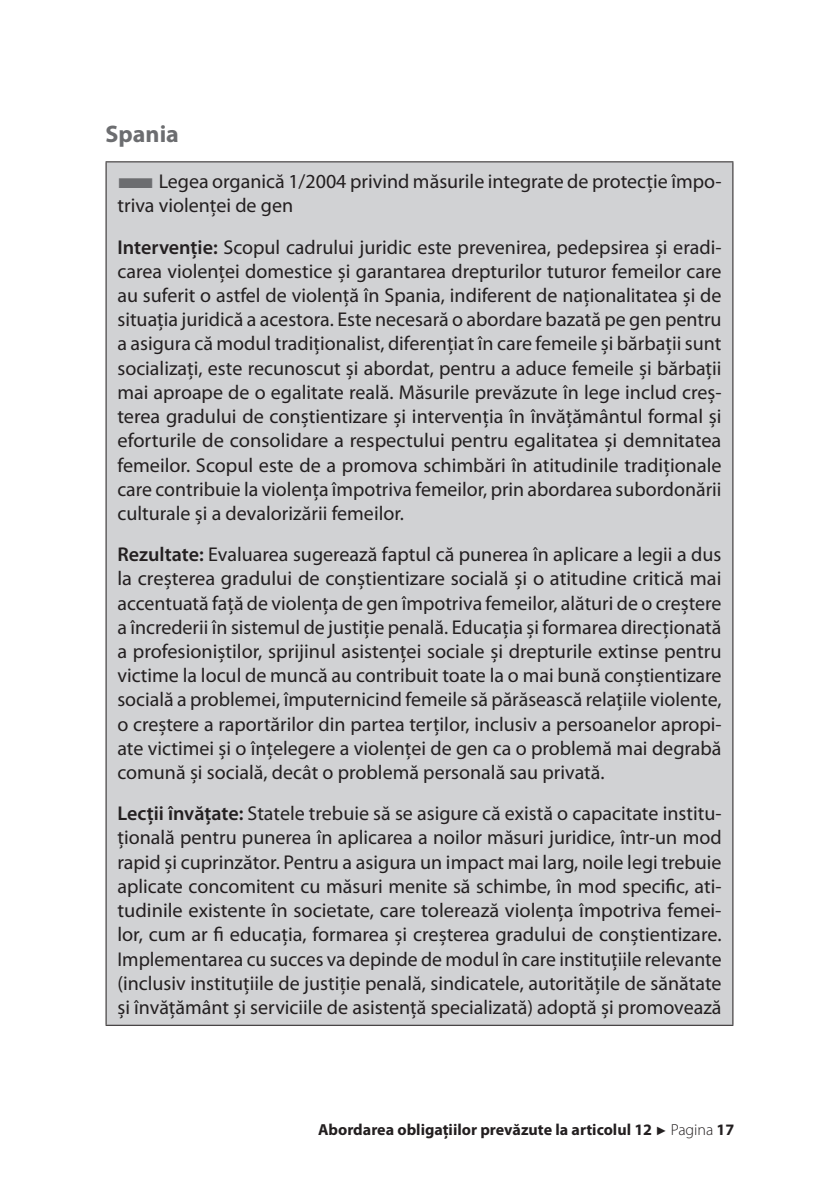
<style>
.page{position:relative;width:840px;height:1191px;background:#fff}
.page>*{position:absolute;margin:0;border:0;box-sizing:border-box;transform-origin:0 0}
.t1{font:700 24px "Myriad Pro";color:#6c6d70}
.t2{font:20px/24.2px "Myriad Pro";color:#231f20;text-align:justify}
.t3{font:700 16px "Myriad Pro";color:#231f20}
.s1{color:#6c6d70}
.s2{font-weight:600}
.s3{font-family:"Arial";font-weight:400;font-size:12px}
.s4{font-weight:300}
</style>
<div class="page">
<div style="left:106px;top:162px;width:626px;height:863px;background:#d1d2d4"></div>
<hr style="left:105px;top:161px;width:628px;height:1px;background:#231f20">
<hr style="left:105px;top:162px;width:1px;height:862px;background:#231f20">
<hr style="left:732px;top:162px;width:1px;height:862px;background:#231f20">
<hr style="left:105px;top:1024px;width:628px;height:1px;background:#231f20">
<p class="t1" style="left:105px;top:118px;width:75px">Spania</p>
<p class="t2" style="left:117px;top:169px;width:605px"><span class="s1">■</span>Legea organică 1/2004 privind măsurile integrate de protecție împo&shy;triva violenței de gen</p>
<p class="t2" style="left:117px;top:234px;width:605px"><span class="s2">Intervenție:</span> Scopul cadrului juridic este prevenirea, pedepsirea și eradi&shy;carea violenței domestice și garantarea drepturilor tuturor femeilor care au suferit o astfel de violență în Spania, indiferent de naționalitatea și de situația juridică a acestora. Este necesară o abordare bazată pe gen pentru a asigura că modul tradiționalist, diferențiat în care femeile și bărbații sunt socializați, este recunoscut și abordat, pentru a aduce femeile și bărbații mai aproape de o egalitate reală. Măsurile prevăzute în lege includ creș&shy;terea gradului de conștientizare și intervenția în învățământul formal și eforturile de consolidare a respectului pentru egalitatea și demnitatea femeilor. Scopul este de a promova schimbări în atitudinile tradiționale care contribuie la violența împotriva femeilor, prin abordarea subordonării culturale și a devalorizării femeilor.</p>
<p class="t2" style="left:117px;top:542px;width:605px"><span class="s2">Rezultate:</span> Evaluarea sugerează faptul că punerea în aplicare a legii a dus la creșterea gradului de conștientizare socială și o atitudine critică mai accentuată față de violența de gen împotriva femeilor, alături de o creștere a încrederii în sistemul de justiție penală. Educația și formarea direcționată a profesioniștilor, sprijinul asistenței sociale și drepturile extinse pentru victime la locul de muncă au contribuit toate la o mai bună conștientizare socială a problemei, împuternicind femeile să părăsească relațiile violente, o creștere a raportărilor din partea terților, inclusiv a persoanelor apropi&shy;ate victimei și o înțelegere a violenței de gen ca o problemă mai degrabă comună și socială, decât o problemă personală sau privată.</p>
<p class="t2" style="left:117px;top:801px;width:605px"><span class="s2">Lecții învățate:</span> Statele trebuie să se asigure că există o capacitate institu&shy;țională pentru punerea în aplicarea a noilor măsuri juridice, într-un mod rapid și cuprinzător. Pentru a asigura un impact mai larg, noile legi trebuie aplicate concomitent cu măsuri menite să schimbe, în mod specific, ati&shy;tudinile existente în societate, care tolerează violența împotriva femei&shy;lor, cum ar fi educația, formarea și creșterea gradului de conștientizare.<br>Implementarea cu succes va depinde de modul în care instituțiile relevante (inclusiv instituțiile de justiție penală, sindicatele, autoritățile de sănătate și învățământ și serviciile de asistență specializată) adoptă și promovează</p>
<p class="t3" style="left:318px;top:1119px;width:417px">Abordarea obligațiilor prevăzute la articolul 12 <span class="s3">►</span> <span class="s4">Pagina</span> 17</p>
</div>
